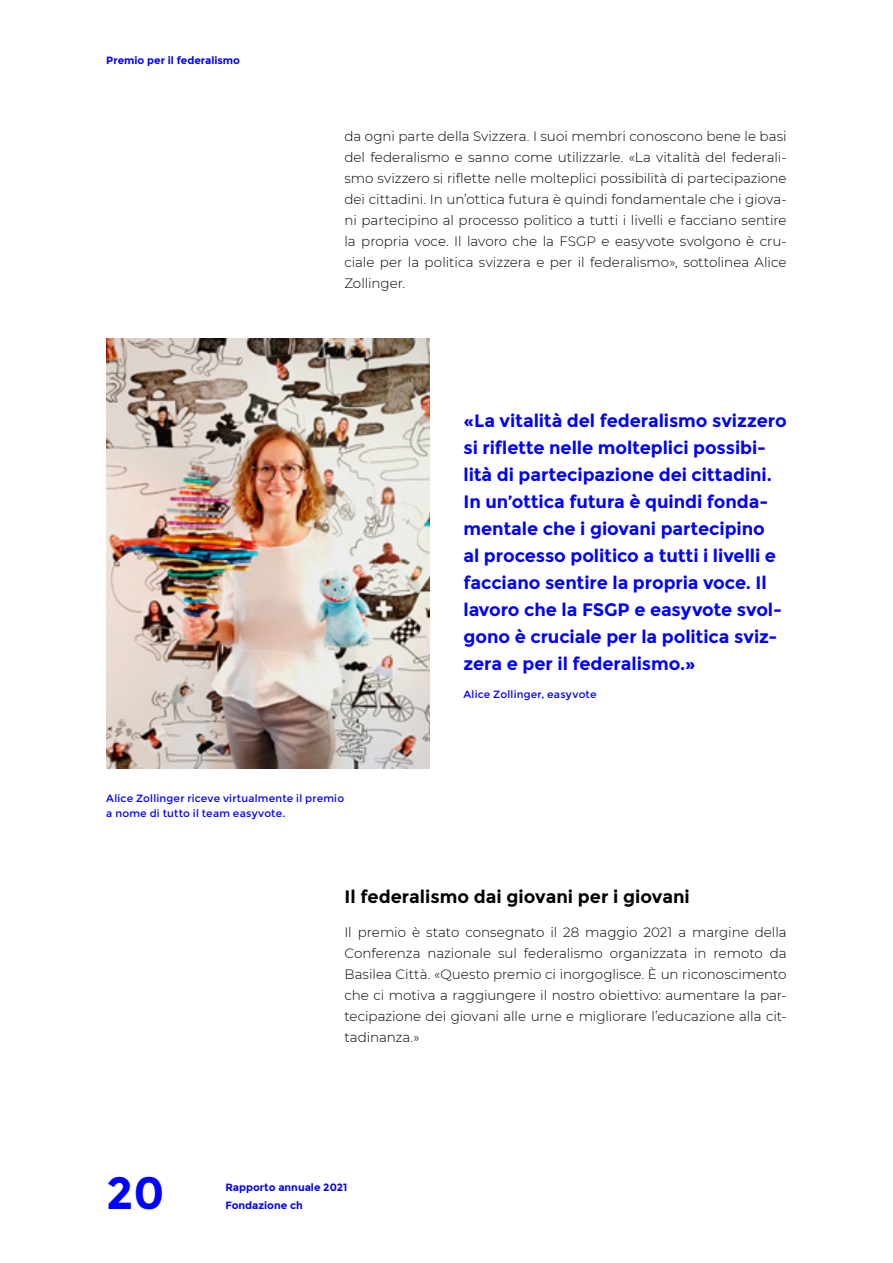
<style>
.page{position:relative;width:893px;height:1263px;background:#fff}
.page>*{position:absolute;margin:0;border:0;box-sizing:border-box;transform-origin:0 0}
.t1{font:700 45px "Montserrat";color:#0001ff}
.t2{font:700 18px/27px "Montserrat";letter-spacing:-.005em;color:#0001ff}
.t3{font:700 18px "Montserrat";color:#000}
.t4{font:300 13.5px/21px "Montserrat";color:#000;text-align:justify}
.t5{font:10.5px/15px "Montserrat";letter-spacing:.02em;color:#0001ff}
.t6{font:700 10.5px "Montserrat";color:#0001ff}
</style>
<div class="page">
<img style="left:106px;top:339px;width:324px;height:429px">
<p class="t6" style="left:106px;top:54px;width:135px">Premio per il federalismo</p>
<p class="t4" style="left:344px;top:125px;width:444px">da ogni parte della Svizzera. I suoi membri conoscono bene le basi del federalismo e sanno come utilizzarle. «La vitalità del federali&shy;smo svizzero si riflette nelle molteplici possibilità di partecipazione dei cittadini. In un’ottica futura è quindi fondamentale che i giova&shy;ni partecipino al processo politico a tutti i livelli e facciano sentire la propria voce. Il lavoro che la FSGP e easyvote svolgono è cru&shy;ciale per la politica svizzera e per il federalismo», sottolinea Alice Zollinger.</p>
<p class="t2" style="left:463px;top:407px;width:325px">«La vitalità del federalismo svizzero si riflette nelle molteplici possibi&shy;lità di partecipazione dei cittadini.<br>In un’ottica futura è quindi fonda&shy;mentale che i giovani partecipino<br>al processo politico a tutti i livelli e facciano sentire la propria voce. Il lavoro che la FSGP e easyvote svol&shy;gono è cruciale per la politica sviz&shy;zera e per il federalismo.»</p>
<p class="t5" style="left:463px;top:687px;width:135px">Alice Zollinger, easyvote</p>
<p class="t5" style="left:106px;top:791px;width:239px">Alice Zollinger riceve virtualmente il premio a nome di tutto il team easyvote.</p>
<h1 class="t1" style="left:106px;top:1166px;width:60px">20</h1>
<h2 class="t3" style="left:344px;top:886px;width:347px">Il federalismo dai giovani per i giovani</h2>
<p class="t4" style="left:344px;top:921px;width:444px">Il premio è stato consegnato il 28 maggio 2021 a margine della Conferenza nazionale sul federalismo organizzata in remoto da Basilea Città. «Questo premio ci inorgoglisce. È un riconoscimento che ci motiva a raggiungere il nostro obiettivo: aumentare la par&shy;tecipazione dei giovani alle urne e migliorare l’educazione alla cit&shy;tadinanza.»</p>
<p class="t6" style="left:225px;top:1181px;width:124px">Rapporto annuale 2021</p>
<p class="t6" style="left:225px;top:1199px;width:79px">Fondazione ch</p>
</div>
